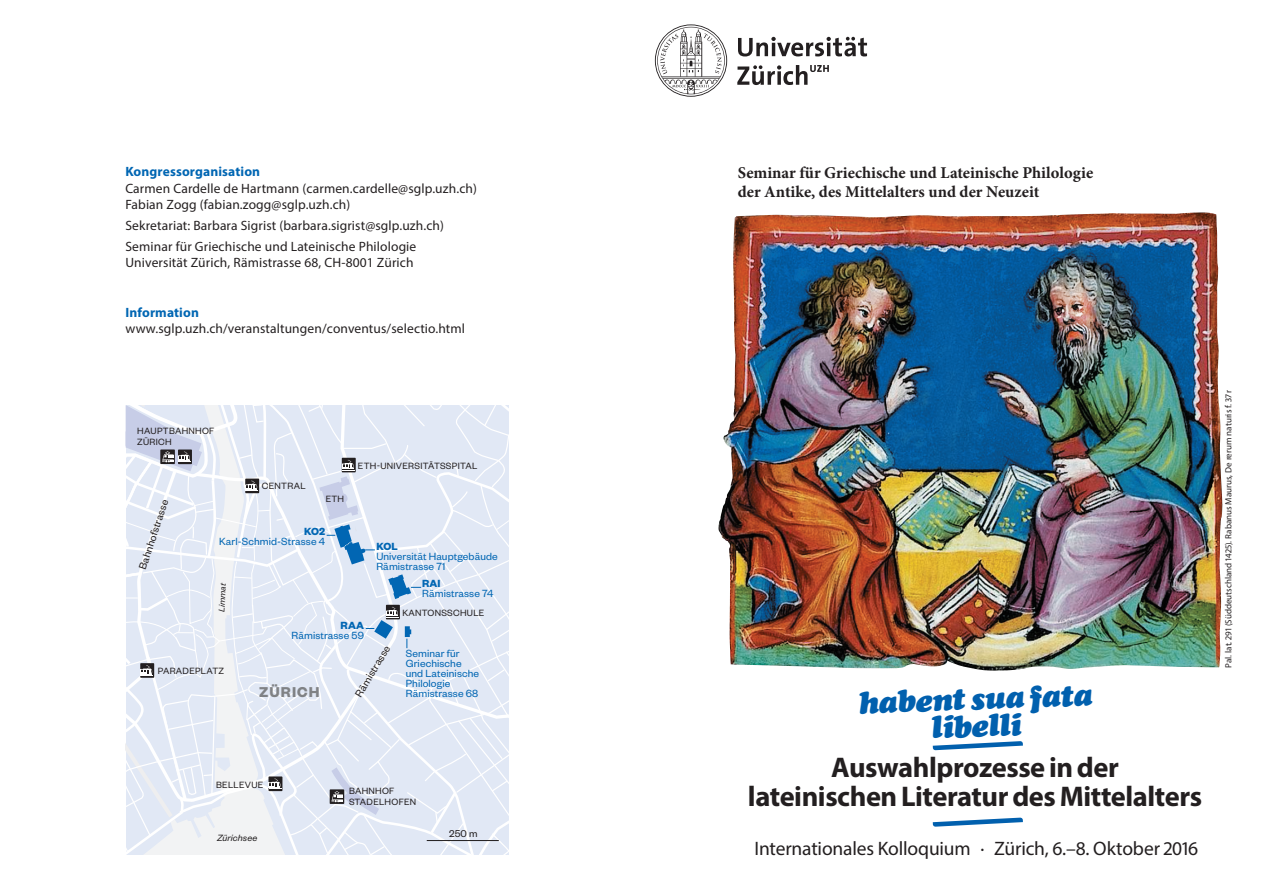
<style>
.page{position:relative;width:1263px;height:893px;background:#fff}
.page>*{position:absolute;margin:0;border:0;box-sizing:border-box;transform-origin:0 0}
.t1{font:italic 31.05px/27.3px "Cooper Black Std";color:#0160ae;text-align:center}
.t2{font:700 28.5px/28.5px "Myriad Pro";letter-spacing:-.015em;color:#231f20;text-align:center}
.t3{font:19.5px "Myriad Pro";letter-spacing:-.01em;color:#231f20}
.t4{font:700 16.5px/18.8px "Minion Pro";color:#231f20}
.t5{font:700 15.6px "Founders Grotesk";letter-spacing:.07em;color:#808285}
.t6{font:13.5px/16.5px "Myriad Pro";letter-spacing:.01em;color:#231f20}
.t7{font:700 13.5px "Myriad Pro";letter-spacing:.01em;color:#0166b3}
.t8{font:11.4px/9.9px "Founders Grotesk";letter-spacing:.01em;color:#0166b3}
.t9{font:11.4px "Founders Grotesk";color:#231f20}
.t10{font:700 11.4px "Founders Grotesk";letter-spacing:.01em;color:#0166b3}
.t11{font:10.8px "Founders Grotesk";color:#231f20}
.t12{font:10.05px/10.6px "Founders Grotesk";letter-spacing:.03em;color:#231f20}
.t13{font:italic 10.05px "Founders Grotesk";letter-spacing:.01em;color:#231f20}
.t14{font:italic 9.3px "Founders Grotesk";color:#231f20}
.t15{font:9px "Myriad Pro";color:#231f20}
</style>
<div class="page">
<svg style="left:655px;top:24px;width:212px;height:73px"></svg>
<svg style="left:126px;top:405px;width:382px;height:450px"></svg>
<img style="left:718px;top:213px;width:504px;height:458px">
<svg style="left:933px;top:741px;width:90px;height:9px"></svg>
<svg style="left:933px;top:817px;width:90px;height:10px"></svg>
<p class="t7" style="left:125px;top:163px;width:136px">Kongressorganisation</p>
<p class="t6" style="left:125px;top:180px;width:353px">Carmen Cardelle de Hartmann (carmen.cardelle@sglp.uzh.ch)<br>Fabian Zogg (fabian.zogg@sglp.uzh.ch)</p>
<p class="t6" style="left:125px;top:215px;width:320px;line-height:20.7px">Sekretariat: Barbara Sigrist (barbara.sigrist@sglp.uzh.ch)<br>Seminar für Griechische und Lateinische Philologie</p>
<p class="t6" style="left:125px;top:254px;width:290px">Universität Zürich, Rämistrasse 68, CH-8001 Zürich</p>
<p class="t7" style="left:125px;top:304px;width:75px">Information</p>
<p class="t6" style="left:125px;top:320px;width:341px">www.sglp.uzh.ch/veranstaltungen/conventus/selectio.html</p>
<p class="t12" style="left:137px;top:425px;width:79px">HAUPTBAHNHOF<br>ZÜRICH</p>
<p class="t12" style="left:262px;top:480px;width:45px">CENTRAL</p>
<p class="t9" style="left:136px;top:567px;width:74px;rotate:-72deg">Bahnhofstrasse</p>
<p class="t12" style="left:326px;top:493px;width:20px">ETH</p>
<p class="t10" style="left:304px;top:524px;width:22px">KO2</p>
<p class="t8" style="left:219px;top:536px;width:108px">Karl-Schmid-Strasse 4</p>
<p class="t14" style="left:216px;top:612px;width:30px;rotate:-87deg">Limmat</p>
<p class="t12" style="left:358px;top:460px;width:121px">ETH-UNIVERSITÄTSSPITAL</p>
<p class="t10" style="left:376px;top:539px;width:23px">KOL</p>
<p class="t8" style="left:376px;top:551px;width:123px">Universität Hauptgebäude<br>Rämistrasse 71</p>
<p class="t10" style="left:422px;top:576px;width:20px">RAI</p>
<p class="t8" style="left:422px;top:588px;width:73px">Rämistrasse 74</p>
<p class="t12" style="left:402px;top:607px;width:84px">KANTONSSCHULE</p>
<p class="t12" style="left:158px;top:665px;width:68px">PARADEPLATZ</p>
<p class="t10" style="left:341px;top:618px;width:25px">RAA</p>
<p class="t8" style="left:291px;top:629px;width:74px">Rämistrasse 59</p>
<p class="t5" style="left:259px;top:682px;width:62px">ZÜRICH</p>
<p class="t9" style="left:352px;top:692px;width:59px;rotate:-59deg">Rämistrasse</p>
<p class="t8" style="left:406px;top:648px;width:75px">Seminar für<br>Griechische und Lateinische<br>Philologie<br>Rämistrasse 68</p>
<p class="t12" style="left:216px;top:779px;width:49px">BELLEVUE</p>
<p class="t13" style="left:217px;top:831px;width:42px">Zürichsee</p>
<p class="t12" style="left:349px;top:785px;width:69px">BAHNHOF<br>STADELHOFEN</p>
<p class="t11" style="left:449px;top:827px;width:30px">250 m</p>
<p class="t4" style="left:738px;top:163px;width:357px">Seminar für Griechische und Lateinische Philologie der Antike, des Mittelalters und der Neuzeit</p>
<h1 class="t1" style="left:857px;top:689px;width:236px;rotate:-2deg">habent sua fata libelli</h1>
<h2 class="t2" style="left:748px;top:752px;width:456px">Auswahlprozesse in der<br>lateinischen Literatur des Mittelalters</h2>
<h3 class="t3" style="left:755px;top:836px;width:445px">Internationales Kolloquium · Zürich, 6.–8. Oktober 2016</h3>
<p class="t15" style="left:1223px;top:668px;width:279px;rotate:-90deg">Pal. lat. 291 (Süddeutschland 1425). Rabanus Maurus, De rerum naturis f. 37r</p>
</div>
